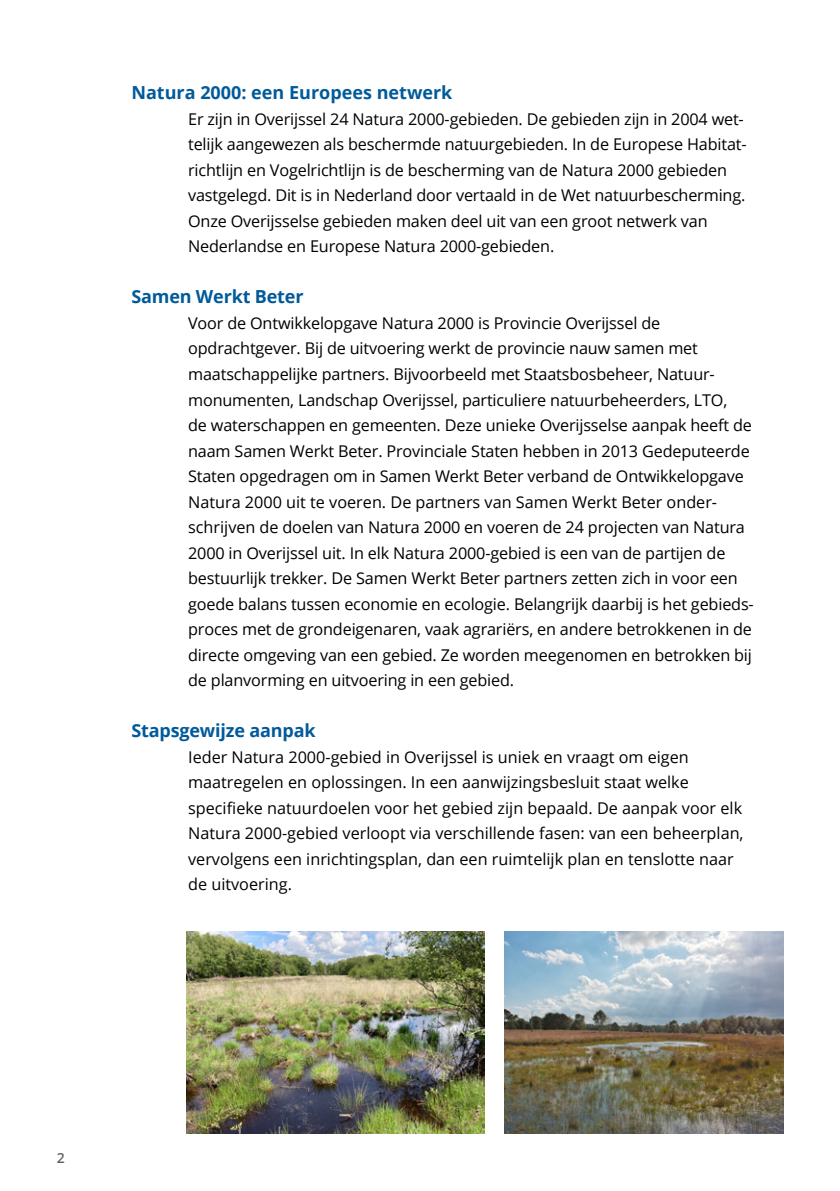
<style>
.page{position:relative;width:840px;height:1191px;background:#fff}
.page>*{position:absolute;margin:0;border:0;box-sizing:border-box;transform-origin:0 0}
.H2_Tussenkop{font:700 18px "Open Sans";letter-spacing:-.01em;color:#005a9a}
.Platte_tekst_1_kolom{font:16.2px/25.6px "Open Sans";letter-spacing:-.01em;color:#000}
.t1{font:600 14px "Open Sans";color:#646363}
</style>
<div class="page">
<img style="left:186px;top:931px;width:298px;height:202px">
<img style="left:504px;top:931px;width:278px;height:202px">
<h2 class="H2_Tussenkop" style="left:131px;top:80px;width:322px">Natura 2000: een Europees netwerk</h2>
<p class="Platte_tekst_1_kolom" style="left:188px;top:106px;width:559px">Er zijn in Overijssel 24 Natura 2000-gebieden. De gebieden zijn in 2004 wet&shy;telijk aangewezen als beschermde natuurgebieden. In de Europese Habitat&shy;richtlijn en Vogelrichtlijn is de bescherming van de Natura 2000 gebieden vastgelegd. Dit is in Nederland door vertaald in de Wet natuurbescherming.<br>Onze Overijsselse gebieden maken deel uit van een groot netwerk van Nederlandse en Europese Natura 2000-gebieden.</p>
<h2 class="H2_Tussenkop" style="left:131px;top:284px;width:173px">Samen Werkt Beter</h2>
<p class="Platte_tekst_1_kolom" style="left:188px;top:310px;width:567px">Voor de Ontwikkelopgave Natura 2000 is Provincie Overijssel de opdrachtgever. Bij de uitvoering werkt de provincie nauw samen met maatschappelijke partners. Bijvoorbeeld met Staatsbosbeheer, Natuur&shy;monumenten, Landschap Overijssel, particuliere natuurbeheerders, LTO,<br>de waterschappen en gemeenten. Deze unieke Overijsselse aanpak heeft de naam Samen Werkt Beter. Provinciale Staten hebben in 2013 Gedeputeerde Staten opgedragen om in Samen Werkt Beter verband de Ontwikkelopgave Natura 2000 uit te voeren. De partners van Samen Werkt Beter onder&shy;schrijven de doelen van Natura 2000 en voeren de 24 projecten van Natura 2000 in Overijssel uit. In elk Natura 2000-gebied is een van de partijen de bestuurlijk trekker. De Samen Werkt Beter partners zetten zich in voor een goede balans tussen economie en ecologie. Belangrijk daarbij is het gebieds&shy;proces met de grondeigenaren, vaak agrariërs, en andere betrokkenen in de directe omgeving van een gebied. Ze worden meegenomen en betrokken bij de planvorming en uitvoering in een gebied.</p>
<h2 class="H2_Tussenkop" style="left:131px;top:718px;width:185px">Stapsgewijze aanpak</h2>
<p class="Platte_tekst_1_kolom" style="left:188px;top:743px;width:556px">Ieder Natura 2000-gebied in Overijssel is uniek en vraagt om eigen maatregelen en oplossingen. In een aanwijzingsbesluit staat welke specifieke natuurdoelen voor het gebied zijn bepaald. De aanpak voor elk Natura 2000-gebied verloopt via verschillende fasen: van een beheerplan, vervolgens een inrichtingsplan, dan een ruimtelijk plan en tenslotte naar de uitvoering.</p>
<p class="t1" style="left:57px;top:1148px;width:9px">2</p>
</div>
